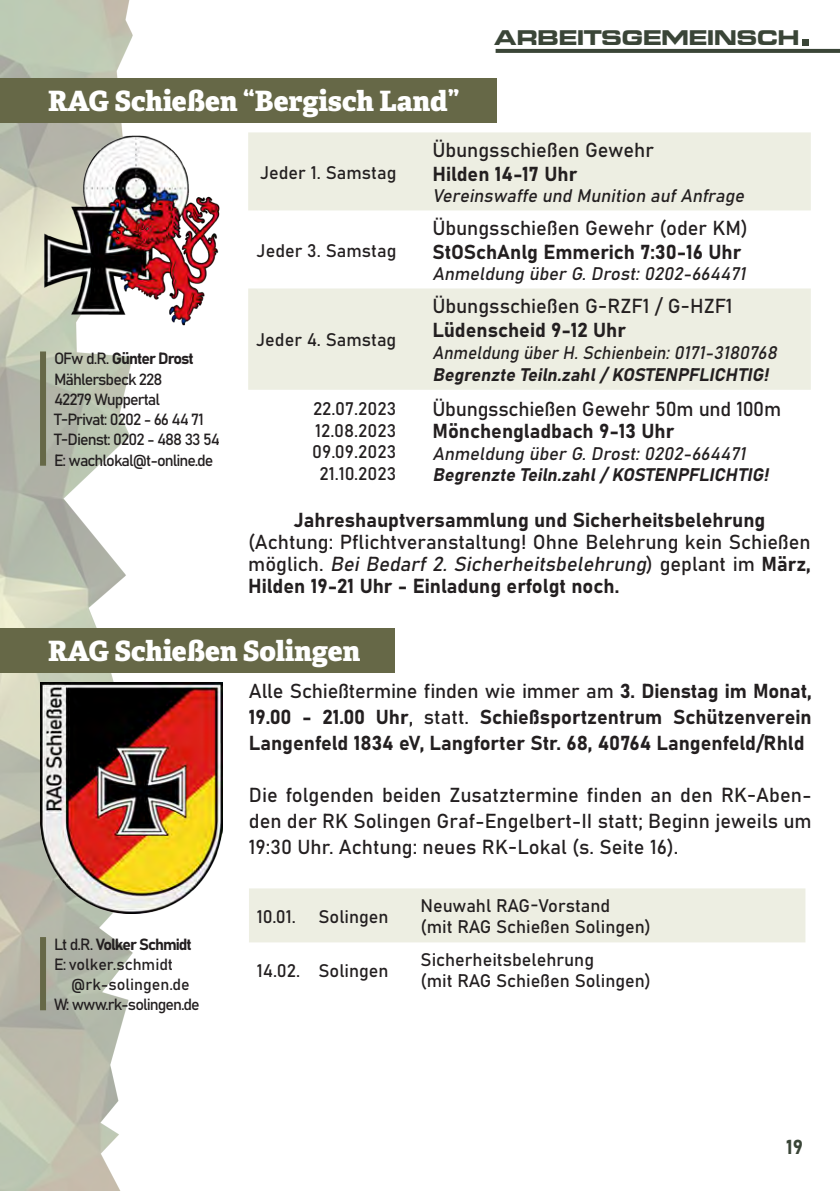
<style>
.page{position:relative;width:840px;height:1191px;background:#fff}
.page>*{position:absolute;margin:0;border:0;box-sizing:border-box;transform-origin:0 0}
.t1{font:800 28px "Adelle";color:#fff}
.t2{font:22px "Modern Warfare";letter-spacing:-.06em;color:#3a4537}
.t3{font:20px/24px "Bahnschrift";color:#231f20}
.t4{font:700 20px/26px "Bahnschrift Static";color:#231f20;text-align:justify}
.t5{font:700 20px "Bahnschrift Static";color:#3a4537}
.t6{font:18px/21.6px "Bahnschrift";color:#231f20}
.t7{font:italic 18px "Bahnschrift";color:#231f20}
.t8{font:italic 18px/21.6px "Bahnschrift";color:#231f20;scale:.94 1}
.t9{font:italic 700 18px "Bahnschrift Static";color:#231f20}
.t10{font:16px "Bahnschrift";letter-spacing:-.06em;color:#231f20}
.t11{font:700 16px "Bahnschrift Static";letter-spacing:-.06em;color:#231f20}
.t12{font:16px "Bahnschrift";color:#231f20}
.s1{font-family:"Bahnschrift";font-weight:400}
.s2{font-family:"Bahnschrift Static";font-weight:700}
.s3{font-style:italic}
</style>
<div class="page">
<svg style="left:495px;top:49px;width:344px;height:4px"></svg>
<img style="left:0;top:0;width:135px;height:1191px">
<svg style="left:802px;top:39px;width:5px;height:6px"></svg>
<img style="left:40px;top:132px;width:180px;height:197px">
<div style="left:40px;top:351px;width:6px;height:115px;background:#666847"></div>
<svg style="left:248px;top:132px;width:562px;height:258px;fill:#edeee2"></svg>
<div style="left:0;top:78px;width:496px;height:44px;background:#666847"></div>
<img style="left:40px;top:682px;width:182px;height:231px">
<div style="left:249px;top:888px;width:556px;height:54px;background:#edeee2"></div>
<div style="left:0;top:628px;width:394px;height:44px;background:#666847"></div>
<div style="left:40px;top:937px;width:6px;height:73px;background:#666847"></div>
<p class="t1" style="left:48px;top:83px;width:413px">RAG Schießen “Bergisch Land”</p>
<p class="t2" style="left:493px;top:25px;width:308px">ARBEITSGEMEINSCH</p>
<p class="t11" style="left:54px;top:348px;width:141px"><span class="s1">OFw d.R.</span> Günter Drost</p>
<p class="t10" style="left:54px;top:367px;width:110px">Mählersbeck 228</p>
<p class="t10" style="left:54px;top:387px;width:107px">42279 Wuppertal</p>
<p class="t10" style="left:54px;top:407px;width:151px">T-Privat: 0202 - 66 44 71</p>
<p class="t10" style="left:54px;top:427px;width:167px">T-Dienst: 0202 - 488 33 54</p>
<p class="t10" style="left:54px;top:448px;width:161px">E: wachlokal@t-online.de</p>
<p class="t6" style="left:260px;top:160px;width:138px">Jeder 1. Samstag</p>
<p class="t6" style="left:256px;top:238px;width:141px">Jeder 3. Samstag</p>
<p class="t6" style="left:256px;top:328px;width:142px">Jeder 4. Samstag</p>
<p class="t3" style="left:432px;top:136px;width:223px">Übungsschießen Gewehr</p>
<p class="t4" style="left:432px;top:160px;width:146px">Hilden 14-17 Uhr</p>
<p class="t7" style="left:432px;top:182px;width:317px">Vereinswaffe und Munition aufAnfrage</p>
<p class="t3" style="left:432px;top:214px;width:317px">Übungsschießen Gewehr (oder KM)<br><span class="s2">StOSchAnlg Emmerich 7:30-16 Uhr</span></p>
<p class="t7" style="left:432px;top:260px;width:319px">Anmeldung überG.Drost:0202-664471</p>
<p class="t3" style="left:432px;top:293px;width:301px">Übungsschießen G-RZF1 / G-HZF1<br><span class="s2">Lüdenscheid 9-12 Uhr</span></p>
<p class="t8" style="left:432px;top:341px;width:372px">Anmeldung überH.Schienbein:0171-3180768<br><span class="s2">Begrenzte Teiln.zahl/ KOSTENPFLICHTIG!</span></p>
<p class="t3" style="left:432px;top:395px;width:350px">Übungsschießen Gewehr 50m und 100m</p>
<p class="t4" style="left:432px;top:417px;width:243px">Mönchengladbach 9-13 Uhr</p>
<p class="t7" style="left:432px;top:439px;width:319px">Anmeldung überG.Drost:0202-664471</p>
<p class="t9" style="left:432px;top:463px;width:341px">Begrenzte Teiln.zahl/ KOSTENPFLICHTIG!</p>
<p class="t4" style="left:293px;top:507px;width:473px">Jahreshauptversammlung und Sicherheitsbelehrung</p>
<p class="t3" style="left:248px;top:529px;width:564px;line-height:22px;text-align:justify">(Achtung: Pflichtveranstaltung! Ohne Belehrung kein Schießen m ö g l i c h . <span class="s3">Bei Bedarf 2. Sicherheitsbelehrung</span>) g e p l a n t i m <span class="s2">M ä rz , Hilden 19-21 Uhr - Einladung erfolgt noch.</span></p>
<p class="t6" style="left:313px;top:397px;width:85px">22.07.2023</p>
<p class="t6" style="left:315px;top:418px;width:83px">12.08.2023</p>
<p class="t6" style="left:312px;top:440px;width:86px">09.09.2023</p>
<p class="t6" style="left:319px;top:461px;width:78px">21.10.2023</p>
<p class="t1" style="left:48px;top:633px;width:313px">RAG Schießen Solingen</p>
<p class="t11" style="left:54px;top:933px;width:139px"><span class="s1">Lt d.R.</span> Volker Schmidt</p>
<p class="t12" style="left:54px;top:952px;width:121px">E: volker.schmidt</p>
<p class="t12" style="left:71px;top:972px;width:120px">@rk-solingen.de</p>
<p class="t10" style="left:54px;top:992px;width:147px">W: www.rk-solingen.de</p>
<p class="t4" style="left:249px;top:678px;width:564px"><span class="s1">Alle Schießtermine finden wie immer am</span> 3. Dienstag im Monat, 19.00 - 21.00 Uhr<span class="s1">, statt.</span> Schießsportzentrum Schützenverein Langenfeld 1834 eV, Langforter Str. 68, 40764 Langenfeld/Rhld</p>
<p class="t3" style="left:249px;top:781px;width:564px;line-height:26px;text-align:justify">Die folgenden beiden Zusatztermine finden an den RK-Aben&shy;den der RK Solingen Graf-Engelbert-II statt; Beginn jeweils um 19:30 Uhr. Achtung: neues RK-Lokal (s. Seite 16).</p>
<p class="t6" style="left:257px;top:904px;width:40px">10.01.</p>
<p class="t6" style="left:318px;top:904px;width:72px">Solingen</p>
<p class="t6" style="left:420px;top:893px;width:232px">Neuwahl RAG-Vorstand<br>(mit RAG Schießen Solingen)</p>
<p class="t6" style="left:257px;top:958px;width:45px">14.02.</p>
<p class="t6" style="left:318px;top:958px;width:72px">Solingen</p>
<p class="t6" style="left:420px;top:947px;width:232px">Sicherheitsbelehrung<br>(mit RAG Schießen Solingen)</p>
<p class="t5" style="left:785px;top:1133px;width:18px">19</p>
</div>
